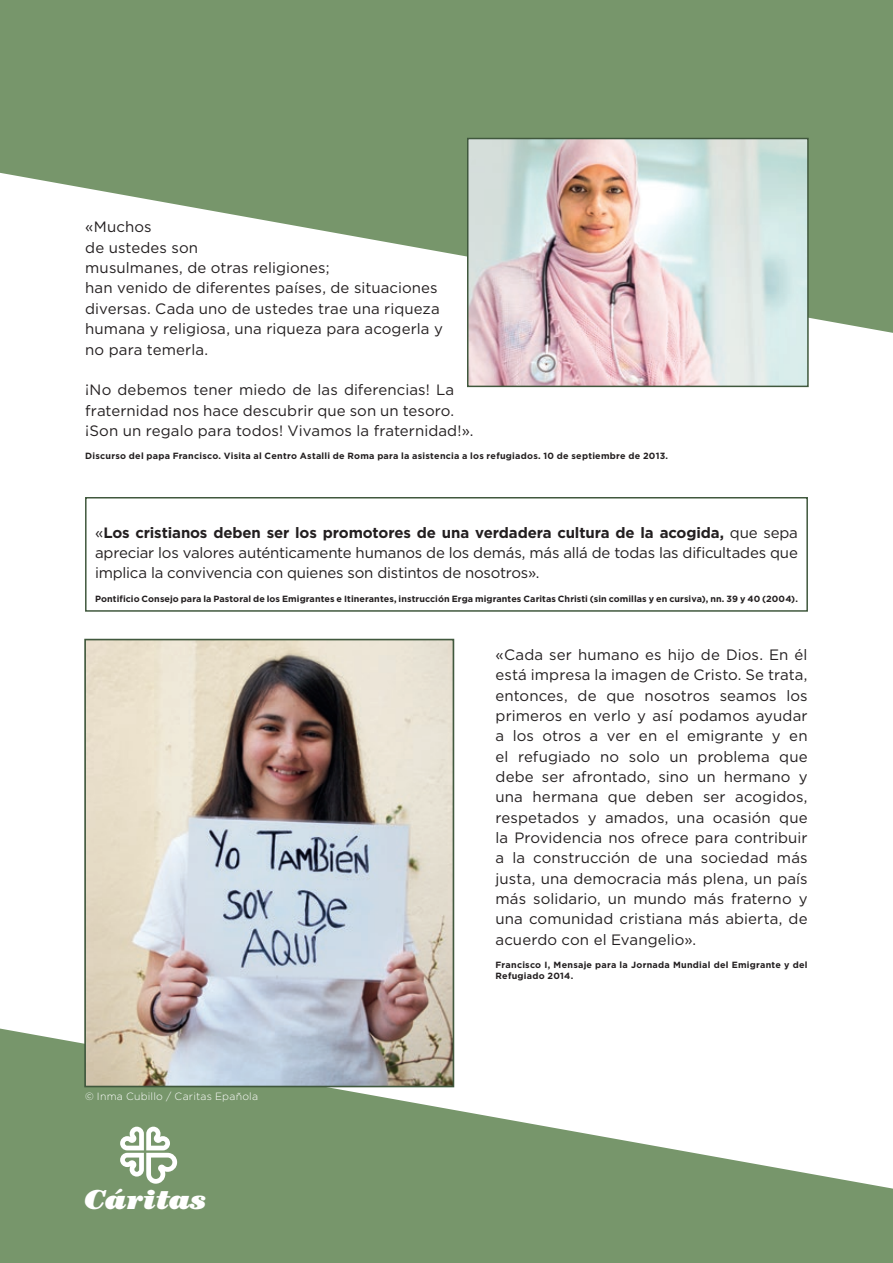
<style>
.page{position:relative;width:893px;height:1263px;background:#fff}
.page>*{position:absolute;margin:0;border:0;box-sizing:border-box;transform-origin:0 0}
.t1{font:italic 900 27.6px "Century";letter-spacing:.01em;color:#fff;scale:1.05 1}
.TXT{font:15px/20.4px "Gotham HTF";letter-spacing:.005em;color:#231f20}
.TXT-2{font:300 10.5px "Gotham HTF";letter-spacing:.02em;color:#fff}
.TXT-3{font:700 9px/10.5px "Gotham HTF";letter-spacing:.02em;color:#231f20}
.s1{font-weight:700}
</style>
<div class="page">
<svg style="left:0;top:0;width:893px;height:333px;fill:#77966b"></svg>
<svg style="left:0;top:1028px;width:893px;height:235px;fill:#77966b"></svg>
<svg style="left:120px;top:1127px;width:57px;height:57px"></svg>
<img style="left:470px;top:141px;width:336px;height:243px">
<div style="left:467px;top:138px;width:342px;height:249px;border:2px solid #40583d"></div>
<div style="left:85px;top:497px;width:723px;height:115px;border:2px solid #40583d"></div>
<img style="left:87px;top:642px;width:364px;height:442px">
<div style="left:84px;top:639px;width:370px;height:448px;border:2px solid #40583d"></div>
<p class="TXT" style="left:85px;top:217px;width:359px">«Muchos<br>de ustedes son<br>musulmanes, de otras religiones;<br>han venido de diferentes países, de situaciones diversas. Cada uno de ustedes trae una riqueza humana y religiosa, una riqueza para acogerla y no para temerla.</p>
<p class="TXT" style="left:85px;top:379px;width:390px">¡No debemos tener miedo de las diferencias! La fraternidad nos hace descubrir que son un tesoro. ¡Son un regalo para todos! Vivamos la fraternidad!».</p>
<p class="TXT-3" style="left:85px;top:450px;width:584px">Discurso del papa Francisco. Visita al Centro Astalli de Roma para la asistencia a los refugiados. 10 de septiembre de 2013.</p>
<p class="TXT" style="left:95px;top:522px;width:704px;text-align:justify">«<span class="s1">Los cristianos deben ser los promotores de una verdadera cultura de la acogida,</span> que sepa apreciar los valores auténticamente humanos de los demás, más allá de todas las dificultades que implica la convivencia con quienes son distintos de nosotros».</p>
<p class="TXT-3" style="left:95px;top:593px;width:704px">Pontificio Consejo para la Pastoral de los Emigrantes e Itinerantes, instrucción Erga migrantes Caritas Christi (sin comillas y en cursiva), nn. 39 y 40 (2004).</p>
<p class="TXT-2" style="left:85px;top:1091px;width:175px">© Inma Cubillo / Caritas Epañola</p>
<p class="t1" style="left:85px;top:1183px;width:118px">Cáritas</p>
<p class="TXT" style="left:496px;top:644px;width:314px;text-align:justify">«Cada ser humano es hijo de Dios. En él está impresa la imagen de Cristo. Se trata, entonces, de que nosotros seamos los primeros en verlo y así podamos ayudar a los otros a ver en el emigrante y en el refugiado no solo un problema que debe ser afrontado, sino un hermano y una hermana que deben ser acogidos, respetados y amados, una ocasión que la Providencia nos ofrece para contribuir a la construcción de una sociedad más justa, una democracia más plena, un país más solidario, un mundo más fraterno y una comunidad cristiana más abierta, de acuerdo con el Evangelio».</p>
<p class="TXT-3" style="left:496px;top:959px;width:314px">Francisco I, Mensaje para la Jornada Mundial del Emigrante y del<br>Refugiado 2014.</p>
</div>
